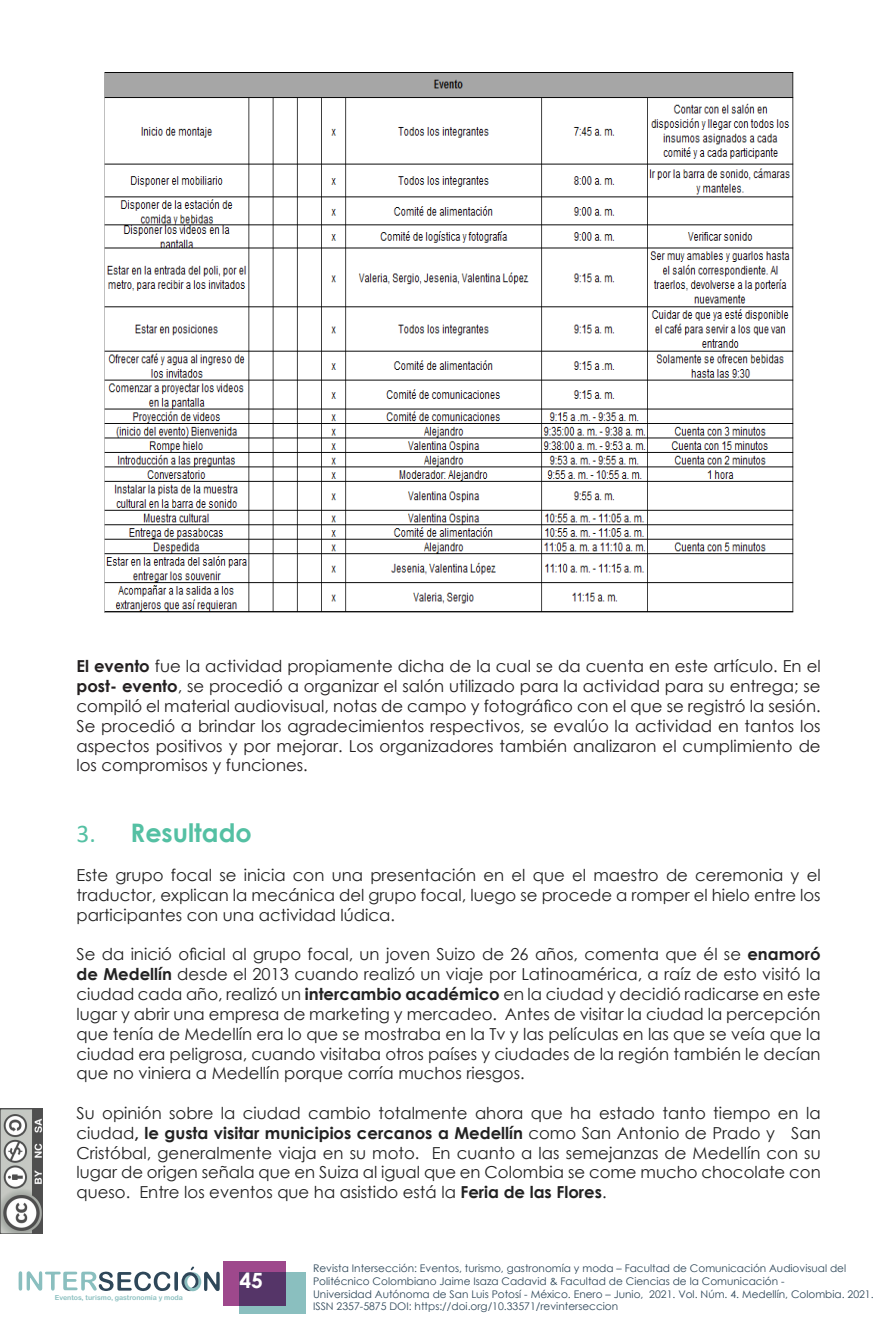
<style>
.page{position:relative;width:893px;height:1319px;background:#fff}
.page>*{position:absolute;margin:0;border:0;box-sizing:border-box;transform-origin:0 0}
.t1{font:700 25.5px "Century Gothic";color:#54c0a3}
.t2{font:700 21px "Century Gothic";color:#fff}
.t3{font:16.5px/19.8px "Century Gothic";color:#222;text-align:justify}
.t4{font:16.5px/19.8px "Century Gothic";color:#231f20;text-align:justify}
.t5{font:10.5px/12.6px "Century Gothic";color:#2e4759}
.t6{font:6.9px "Arial Rounded MT Bold";color:#8abfbf}
.s1{font-weight:700}
.s2{font-family:"Calibri";font-weight:400}
</style>
<div class="page">
<div style="left:240px;top:1272px;width:66px;height:41px;background:#8abfbf"></div>
<svg style="left:223px;top:1261px;width:63px;height:44px;background:#753d77"></svg>
<img style="left:0;top:1108px;width:43px;height:125px">
<svg style="left:19px;top:1266px;width:201px;height:24px"></svg>
<img style="left:104px;top:72px;width:689px;height:540px">
<p class="t4" style="left:77px;top:656px;width:746px"><span class="s1">El evento</span> fue la actividad propiamente dicha de la cual se da cuenta en este artículo. En el <span class="s1">post- evento</span>, se procedió a organizar el salón utilizado para la actividad para su entrega; se compiló el material audiovisual, notas de campo y fotográfico con el que se registró la sesión.<br>Se procedió a brindar los agradecimientos respectivos, se evalúo la actividad en tantos los aspectos positivos y por mejorar. Los organizadores también analizaron el cumplimiento de los compromisos y funciones.</p>
<p class="t1" style="left:77px;top:812px;width:177px"><span class="s2">3.</span> Resultado</p>
<p class="t3" style="left:77px;top:865px;width:746px">Este grupo focal se inicia con una presentación en el que el maestro de ceremonia y el traductor, explican la mecánica del grupo focal, luego se procede a romper el hielo entre los participantes con una actividad lúdica.</p>
<p class="t3" style="left:77px;top:944px;width:746px">Se da inició oficial al grupo focal, un joven Suizo de 26 años, comenta que él se <span class="s1">enamoró de Medellín</span> desde el 2013 cuando realizó un viaje por Latinoamérica, a raíz de esto visitó la ciudad cada año, realizó un <span class="s1">intercambio académico</span> en la ciudad y decidió radicarse en este lugar y abrir una empresa de marketing y mercadeo. Antes de visitar la ciudad la percepción que tenía de Medellín era lo que se mostraba en la Tv y las películas en las que se veía que la ciudad era peligrosa, cuando visitaba otros países y ciudades de la región también le decían que no viniera a Medellín porque corría muchos riesgos.</p>
<p class="t3" style="left:77px;top:1102px;width:746px">Su opinión sobre la ciudad cambio totalmente ahora que ha estado tanto tiempo en la ciudad<span class="s1">, le gusta visitar municipios cercanos a Medellín</span> como San Antonio de Prado y San Cristóbal, generalmente viaja en su moto. En cuanto a las semejanzas de Medellín con su lugar de origen señala que en Suiza al igual que en Colombia se come mucho chocolate con queso. Entre los eventos que ha asistido está la <span class="s1">Feria de las Flores</span>.</p>
<p class="t6" style="left:55px;top:1292px;width:130px">Eventos, turismo, gastronomía y moda</p>
<p class="t2" style="left:240px;top:1264px;width:25px">45</p>
<p class="t5" style="left:313px;top:1261px;width:562px">Revista Intersección: Eventos, turismo, gastronomía y moda – Facultad de Comunicación Audiovisual del Politécnico Colombiano Jaime Isaza Cadavid &amp; Facultad de Ciencias de la Comunicación -<br>Universidad Autónoma de San Luis Potosí - México. Enero – Junio, 2021. Vol. Núm. 4. Medellín, Colombia. 2021.<br>ISSN 2357-5875 DOI: https://doi.org/10.33571/revinterseccion</p>
</div>
